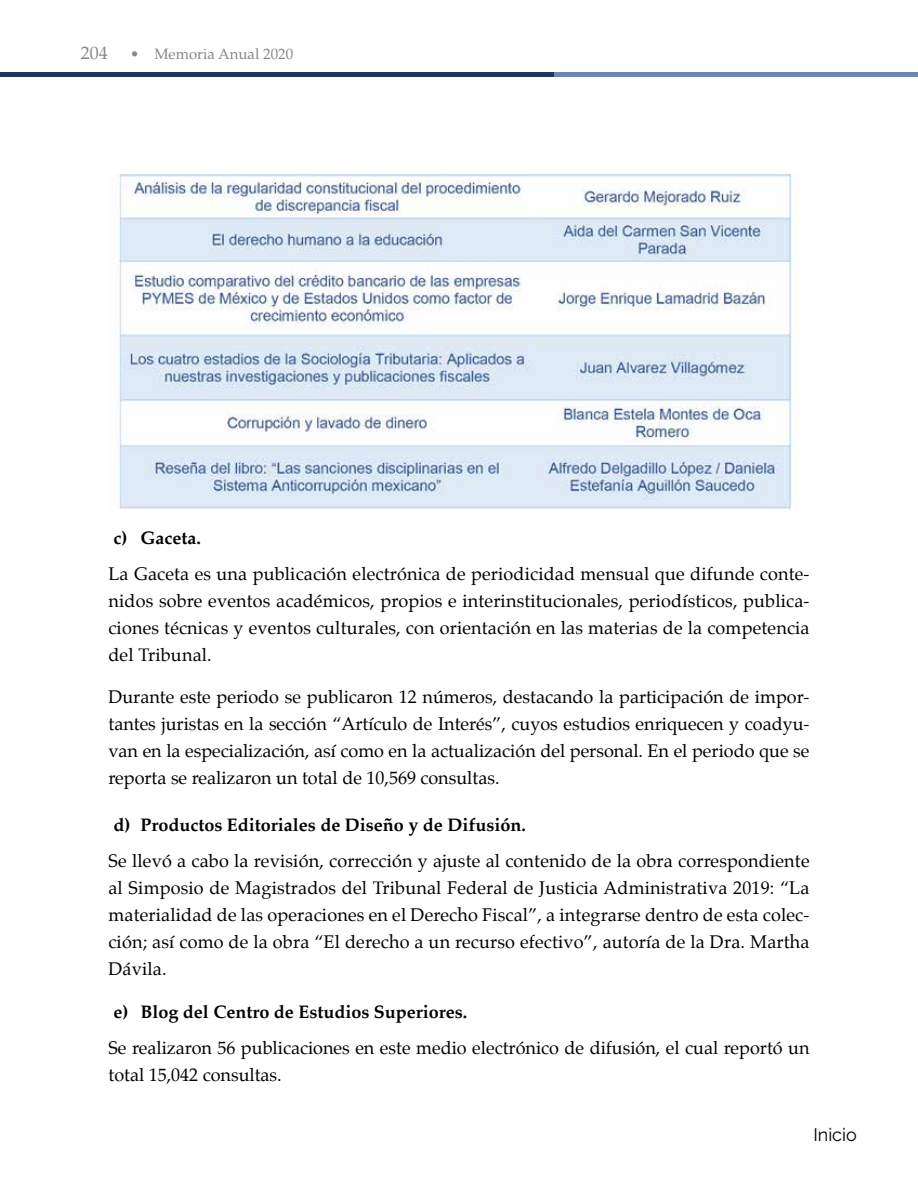
<style>
.page{position:relative;width:918px;height:1188px;background:#fff}
.page>*{position:absolute;margin:0;border:0;box-sizing:border-box;transform-origin:0 0}
.t1{font:18px/27px "Palatino";color:#000;text-align:justify}
.t2{font:700 18px "Palatino";color:#000}
.t3{font:18px "Raleway";color:#000}
.t4{font:18px "Palatino LT Std";color:#878787}
.t5{font:15px "Palatino LT Std";color:#878787}
</style>
<div class="page">
<div style="left:554px;top:72px;width:364px;height:5px;background:#6a86b7"></div>
<div style="left:0;top:72px;width:554px;height:5px;background:#1f3664"></div>
<img style="left:116px;top:174px;width:677px;height:336px">
<p class="t4" style="left:81px;top:42px;width:28px">204</p>
<p class="t5" style="left:130px;top:45px;width:164px">• Memoria Anual 2020</p>
<p class="t2" style="left:113px;top:523px;width:89px">c) Gaceta.</p>
<p class="t1" style="left:108px;top:560px;width:703px">La Gaceta es una publicación electrónica de periodicidad mensual que difunde conte&shy;nidos sobre eventos académicos, propios e interinstitucionales, periodísticos, publica&shy;ciones técnicas y eventos culturales, con orientación en las materias de la competencia del Tribunal.</p>
<p class="t1" style="left:108px;top:683px;width:703px">Durante este periodo se publicaron 12 números, destacando la participación de impor&shy;tantes juristas en la sección “Artículo de Interés”, cuyos estudios enriquecen y coadyu&shy;van en la especialización, así como en la actualización del personal. En el periodo que se reporta se realizaron un total de 10,569 consultas.</p>
<p class="t2" style="left:113px;top:809px;width:414px">d) Productos Editoriales de Diseño y de Difusión.</p>
<p class="t1" style="left:108px;top:847px;width:703px">Se llevó a cabo la revisión, corrección y ajuste al contenido de la obra correspondiente al Simposio de Magistrados del Tribunal Federal de Justicia Administrativa 2019: “La materialidad de las operaciones en el Derecho Fiscal”, a integrarse dentro de esta colec&shy;ción; así como de la obra “El derecho a un recurso efectivo”, autoría de la Dra. Martha Dávila.</p>
<p class="t2" style="left:113px;top:997px;width:355px">e) Blog del Centro de Estudios Superiores.</p>
<p class="t1" style="left:108px;top:1034px;width:703px">Se realizaron 56 publicaciones en este medio electrónico de difusión, el cual reportó un total 15,042 consultas.</p>
<p class="t3" style="left:813px;top:1124px;width:45px">Inicio</p>
</div>
